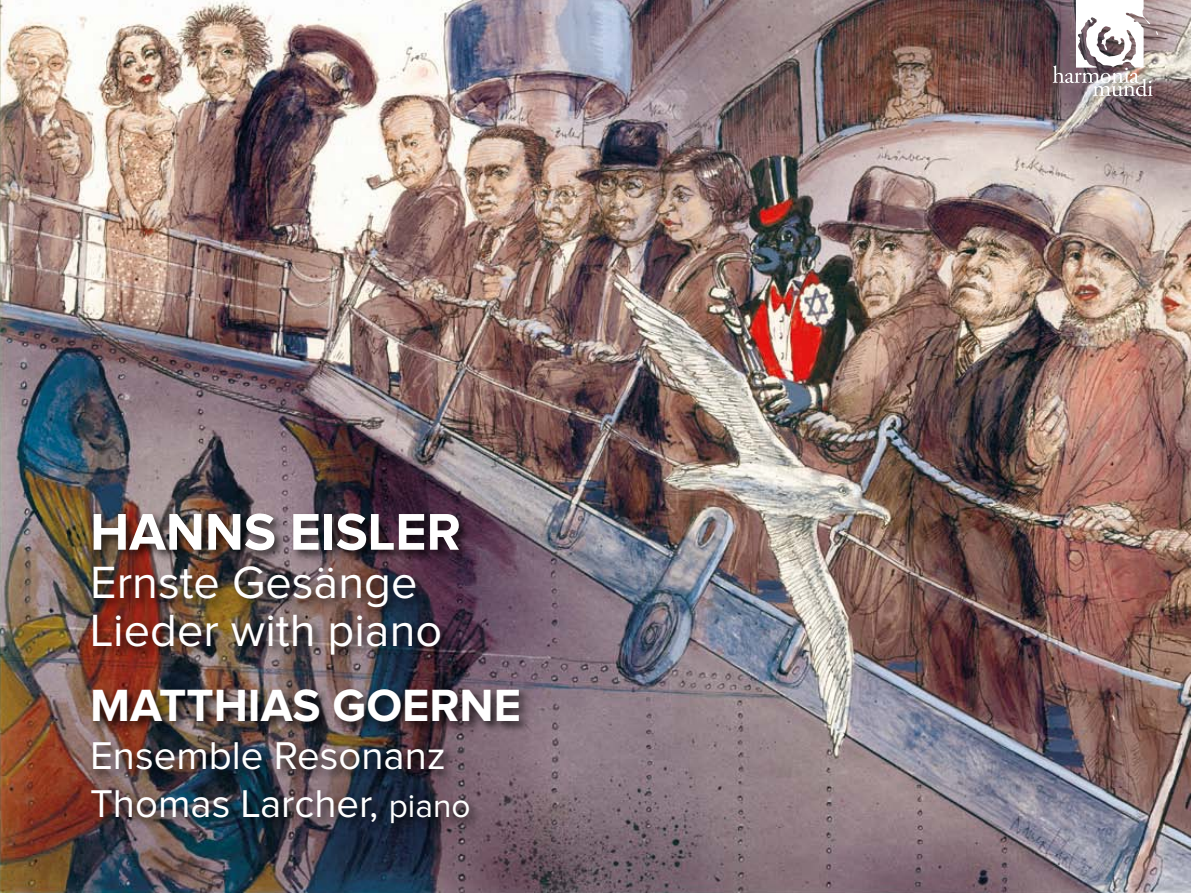
<style>
.page{position:relative;width:1191px;height:893px;background:#fff}
.page>*{position:absolute;margin:0;border:0;box-sizing:border-box;transform-origin:0 0}
.t1{font:700 53.55px "Proxima Nova";color:#fff}
.t2{font:46.8px "Proxima Nova";color:#fff}
.t3{font:700 46.8px "Proxima Nova";color:#fff}
.t4{font:40.2px "Proxima Nova";color:#fff}
.s1{font-size:33.45px}
</style>
<div class="page">
<img style="left:0;top:0;width:1191px;height:893px">
<svg style="left:1052px;top:0;width:106px;height:96px"></svg>
<div style="left:87px;top:510px;width:443px;height:325px;background:#000;opacity:.75"></div>
<p class="t1" style="left:90px;top:507px;width:372px">HANNS EISLER</p>
<p class="t2" style="left:90px;top:561px;width:329px">Ernste Gesänge</p>
<p class="t2" style="left:90px;top:609px;width:354px">Lieder with piano</p>
<p class="t3" style="left:90px;top:684px;width:432px">MATTHIAS GOERNE</p>
<p class="t4" style="left:90px;top:737px;width:357px">Ensemble Resonanz</p>
<p class="t4" style="left:90px;top:785px;width:382px">Thomas Larcher, <span class="s1">piano</span></p>
</div>
